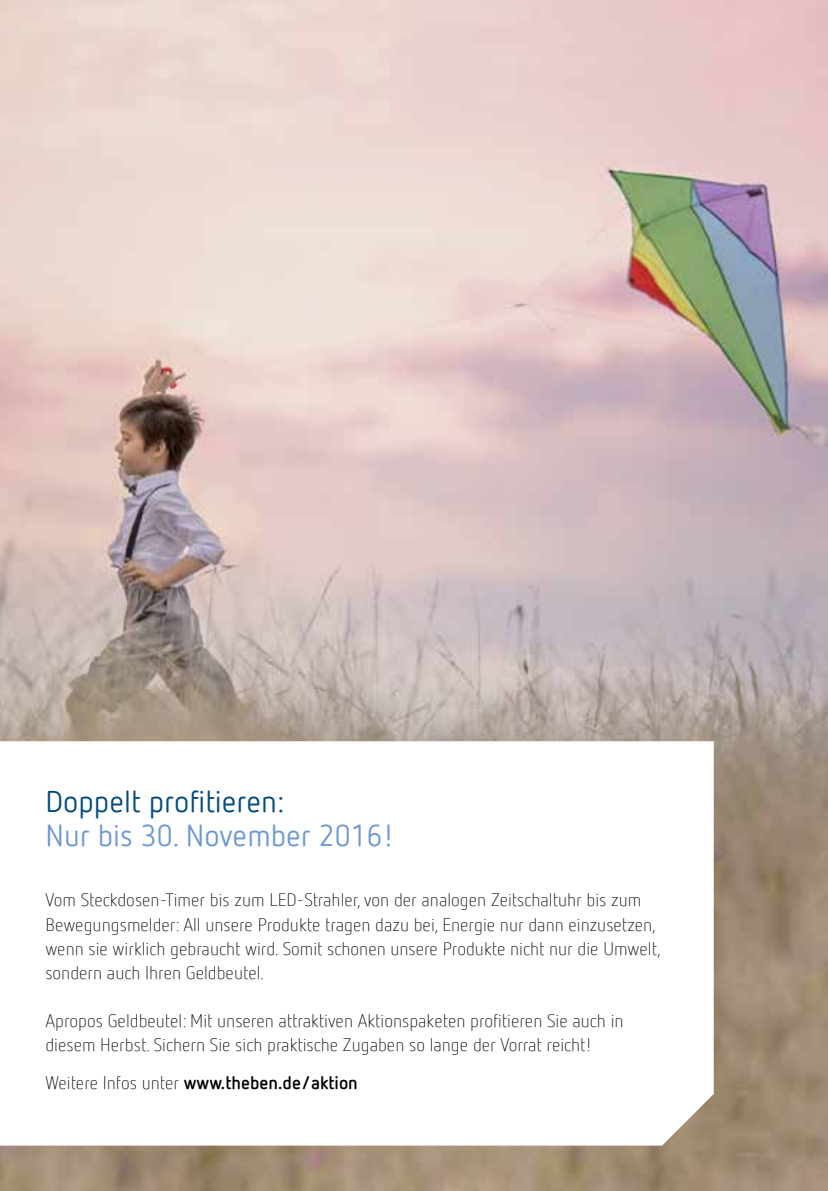
<style>
.page{position:relative;width:828px;height:1191px;background:#fff}
.page>*{position:absolute;margin:0;border:0;box-sizing:border-box;transform-origin:0 0}
.t1{font:30px "Netto Offc Pro";color:#6d98d0}
.t2{font:30px "Netto Offc Pro";color:#004a7b}
.t3{font:300 18px/24px "Netto Offc Pro";color:#000}
.t4{font:700 18px "Netto Offc Pro";color:#000}
.s1{font-weight:300}
</style>
<div class="page">
<img style="left:0;top:0;width:828px;height:1191px">
<svg style="left:0;top:741px;width:713px;height:404px"></svg>
<h1 class="t2" style="left:45px;top:781px;width:240px">Doppelt profitieren:</h1>
<h1 class="t1" style="left:45px;top:815px;width:350px">Nur bis 30. November 2016!</h1>
<p class="t3" style="left:45px;top:887px;width:617px">Vom Steckdosen-Timer bis zum LED-Strahler, von der analogen Zeitschaltuhr bis zum Bewegungsmelder: All unsere Produkte tragen dazu bei, Energie nur dann einzusetzen, wenn sie wirklich gebraucht wird. Somit schonen unsere Produkte nicht nur die Umwelt, sondern auch Ihren Geldbeutel.</p>
<p class="t3" style="left:45px;top:1007px;width:580px">Apropos Geldbeutel: Mit unseren attraktiven Aktionspaketen profitieren Sie auch in diesem Herbst. Sichern Sie sich praktische Zugaben so lange der Vorrat reicht!</p>
<p class="t4" style="left:45px;top:1070px;width:314px"><span class="s1">Weitere Infos unter</span> www.theben.de/aktion</p>
</div>
